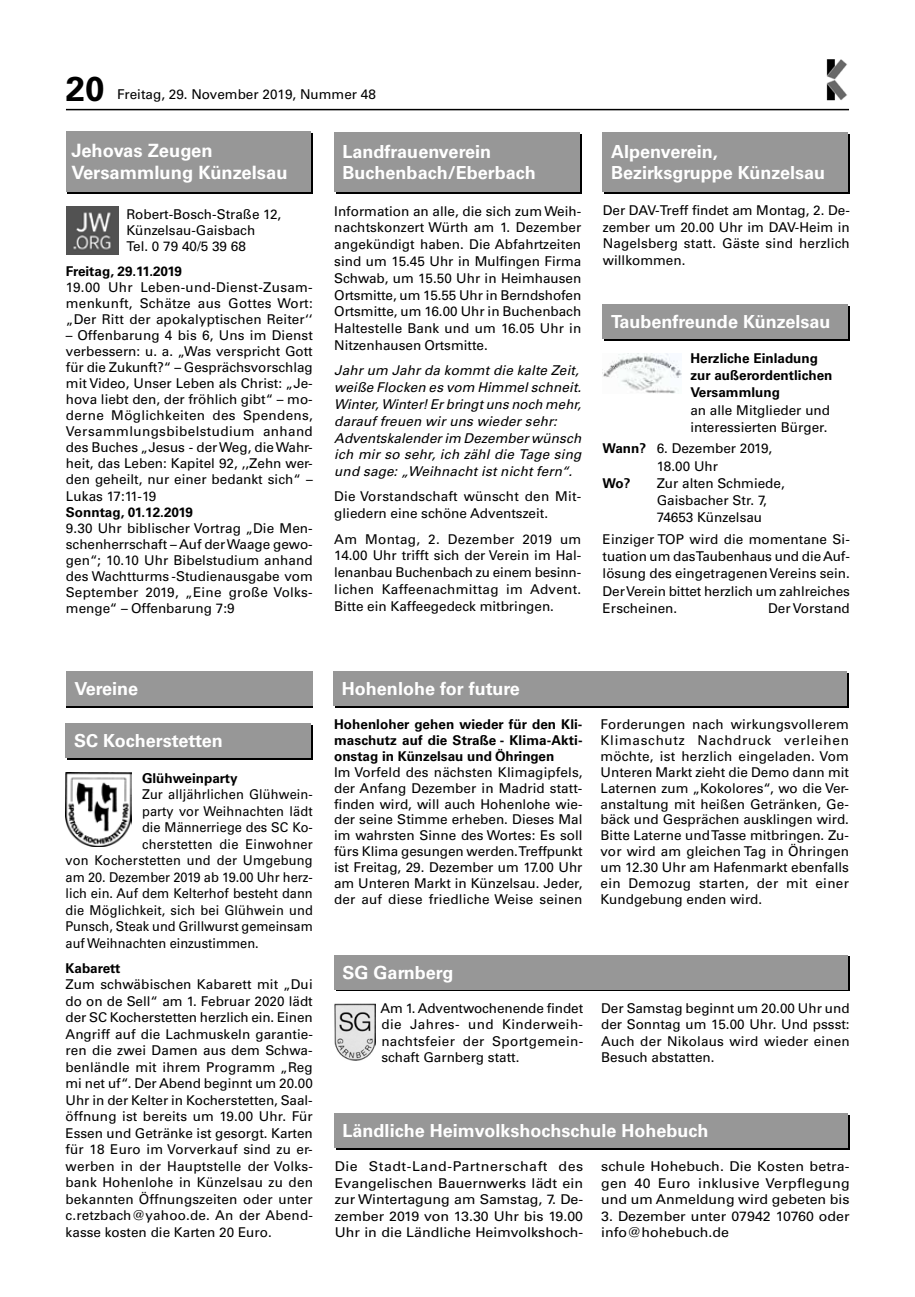
<style>
.page{position:relative;width:915px;height:1297px;background:#fff}
.page>*{position:absolute;margin:0;border:0;box-sizing:border-box;transform-origin:0 0}
.t1{font:700 34.5px "Univers LT Pro 65";color:#000}
.t2{font:700 18.3px/21.5px "Univers LT Pro 65";color:#fff}
.t3{font:700 18px/21px "Univers LT Pro 65";color:#fff}
.t4{font:13.5px/16.5px "Univers LT Pro 55 Roman";color:#000;text-align:justify}
.t5{font:13.5px/16.5px "Univers LT Pro 55 Roman";color:#000;text-align:justify;scale:1.05 1}
.t6{font:13.5px "Univers LT Pro 55 Roman";color:#000;scale:.95 1}
.t7{font:italic 13.5px/16.8px "Univers LT Pro 55";letter-spacing:.005em;color:#000}
.t8{font:700 13.5px/15.9px "Univers LT Pro 65";color:#000;text-align:justify}
.t9{font:13.5px "Univers LT Pro 55 Roman";letter-spacing:.02em;color:#000;scale:.95 1}
.s1{font-family:"Univers LT Pro 65";font-weight:700}
</style>
<div class="page">
<hr style="left:66px;top:109px;width:782px;height:1px;background:#000">
<img style="left:826px;top:60px;width:21px;height:40px">
<div style="left:67px;top:133px;width:246px;height:61px;background:linear-gradient(to bottom,#000,#000)"></div>
<div style="left:66px;top:132px;width:244px;height:60px;background:#979797"></div>
<img style="left:66px;top:206px;width:52px;height:48px">
<div style="left:67px;top:673px;width:246px;height:34px;background:#979797"></div>
<div style="left:66px;top:671px;width:246px;height:34px;background:#979797"></div>
<div style="left:335px;top:673px;width:513px;height:34px;background:#979797"></div>
<div style="left:333px;top:671px;width:513px;height:34px;background:#979797"></div>
<div style="left:336px;top:957px;width:513px;height:34px;background:#979797"></div>
<div style="left:334px;top:955px;width:513px;height:34px;background:#979797"></div>
<img style="left:334px;top:1004px;width:42px;height:56px">
<div style="left:336px;top:134px;width:245px;height:60px;background:linear-gradient(to right,#000,#000)"></div>
<div style="left:334px;top:132px;width:245px;height:60px;background:#979797"></div>
<div style="left:67px;top:726px;width:246px;height:34px;background:#000"></div>
<div style="left:65px;top:724px;width:246px;height:34px;background:#979797"></div>
<img style="left:65px;top:773px;width:66px;height:73px">
<div style="left:604px;top:134px;width:245px;height:59px;background:#979797"></div>
<div style="left:602px;top:132px;width:245px;height:59px;background:#979797"></div>
<div style="left:604px;top:306px;width:245px;height:34px;background:#979797"></div>
<div style="left:602px;top:304px;width:245px;height:34px;background:#979797"></div>
<img style="left:602px;top:354px;width:79px;height:40px">
<div style="left:336px;top:1115px;width:513px;height:34px;background:#979797"></div>
<div style="left:334px;top:1113px;width:513px;height:34px;background:#979797"></div>
<h1 class="t1" style="left:66px;top:68px;width:40px">20</h1>
<p class="t4" style="left:117px;top:86px;width:260px">Freitag, 29. November 2019, Nummer 48</p>
<h2 class="t2" style="left:71px;top:140px;width:217px">Jehovas Zeugen<br>Versammlung Künzelsau</h2>
<p class="t4" style="left:126px;top:206px;width:156px;line-height:16px;text-align:left">Robert-Bosch-Straße 12,<br>Künzelsau-Gaisbach<br>Tel. 0 79 40/5 39 68</p>
<p class="t8" style="left:66px;top:263px;width:118px">Freitag, 29.11.2019</p>
<p class="t4" style="left:66px;top:279px;width:248px;line-height:16px">19.00 Uhr Leben-und-Dienst-Zusam&shy;menkunft, Schätze aus Gottes Wort: „Der Ritt der apokalyptischen Reiter‘‘</p>
<p class="t4" style="left:66px;top:327px;width:248px;line-height:16px">– Offenbarung 4 bis 6, Uns im Dienst verbessern: u. a. „Was verspricht Gott für die Zukunft?“ – Gesprächsvorschlag mit Video, Unser Leben als Christ: „Je&shy;hova liebt den, der fröhlich gibt“ – mo&shy;derne Möglichkeiten des Spendens, Versammlungsbibelstudium anhand des Buches „Jesus - der Weg, die Wahr&shy;heit, das Leben: Kapitel 92, ,,Zehn wer&shy;den geheilt, nur einer bedankt sich“ – Lukas 17:11-19</p>
<p class="t8" style="left:66px;top:504px;width:129px">Sonntag, 01.12.2019</p>
<p class="t4" style="left:66px;top:520px;width:248px;line-height:16px">9.30 Uhr biblischer Vortrag „Die Men&shy;schenherrschaft – Auf der Waage gewo&shy;gen“; 10.10 Uhr Bibelstudium anhand des Wachtturms -Studienausgabe vom September 2019, „Eine große Volks&shy;menge“ – Offenbarung 7:9</p>
<h3 class="t3" style="left:342px;top:141px;width:195px">Landfrauenverein<br>Buchenbach/Eberbach</h3>
<p class="t4" style="left:334px;top:202px;width:248px">Information an alle, die sich zum Weih&shy;nachtskonzert Würth am 1. Dezember angekündigt haben. Die Abfahrtzeiten sind um 15.45 Uhr in Mulfingen Firma Schwab, um 15.50 Uhr in Heimhausen Ortsmitte, um 15.55 Uhr in Berndshofen Ortsmitte, um 16.00 Uhr in Buchenbach Haltestelle Bank und um 16.05 Uhr in Nitzenhausen Ortsmitte.</p>
<p class="t7" style="left:334px;top:362px;width:248px">Jahr um Jahr da kommt die kalte Zeit, weiße Flocken es vom Himmel schneit.<br>Winter, Winter! Er bringt uns noch mehr, darauf freuen wir uns wieder sehr:<br>Adventskalender im Dezember wünsch ich mir so sehr, ich zähl die Tage sing und sage: „Weihnacht ist nicht fern“.</p>
<p class="t4" style="left:334px;top:488px;width:248px">Die Vorstandschaft wünscht den Mit&shy;gliedern eine schöne Adventszeit.</p>
<p class="t4" style="left:334px;top:530px;width:248px">Am Montag, 2. Dezember 2019 um 14.00 Uhr trifft sich der Verein im Hal&shy;lenanbau Buchenbach zu einem besinn&shy;lichen Kaffeenachmittag im Advent.<br>Bitte ein Kaffeegedeck mitbringen.</p>
<h3 class="t3" style="left:611px;top:141px;width:215px">Alpenverein,<br>Bezirksgruppe Künzelsau</h3>
<p class="t4" style="left:602px;top:202px;width:248px">Der DAV-Treff findet am Montag, 2. De&shy;zember um 20.00 Uhr im DAV-Heim in Nagelsberg statt. Gäste sind herzlich willkommen.</p>
<h3 class="t3" style="left:611px;top:311px;width:221px">Taubenfreunde Künzelsau</h3>
<p class="t8" style="left:690px;top:349px;width:143px;line-height:17.2px;text-align:left">Herzliche Einladung zur außerordentlichen<br>Versammlung</p>
<p class="t4" style="left:690px;top:401px;width:141px;line-height:17.2px">an alle Mitglieder und interessierten Bürger.</p>
<p class="t4" style="left:602px;top:440px;width:171px;line-height:17.2px;text-align:center"><span class="s1">Wann?</span> 6. Dezember 2019,<br>18.00 Uhr</p>
<p class="t8" style="left:602px;top:475px;width:29px">Wo?</p>
<p class="t4" style="left:656px;top:474px;width:130px;line-height:17.2px;text-align:left">Zur alten Schmiede,<br>Gaisbacher Str. 7,<br>74653 Künzelsau</p>
<p class="t4" style="left:602px;top:530px;width:249px;line-height:17.2px">Einziger TOP wird die momentane Si&shy;tuation um das Taubenhaus und die Auf&shy;lösung des eingetragenen Vereins sein.<br>Der Verein bittet herzlich um zahlreiches Erscheinen.</p>
<p class="t4" style="left:767px;top:600px;width:83px">Der Vorstand</p>
<h3 class="t3" style="left:74px;top:678px;width:65px">Vereine</h3>
<h3 class="t3" style="left:342px;top:678px;width:179px">Hohenlohe for future</h3>
<p class="t8" style="left:334px;top:716px;width:250px">Hohenloher gehen wieder für den Kli&shy;maschutz auf die Straße - Klima-Akti&shy;onstag in Künzelsau und Öhringen</p>
<p class="t4" style="left:334px;top:764px;width:250px;line-height:15.9px">Im Vorfeld des nächsten Klimagipfels, der Anfang Dezember in Madrid statt&shy;finden wird, will auch Hohenlohe wie&shy;der seine Stimme erheben. Dieses Mal im wahrsten Sinne des Wortes: Es soll fürs Klima gesungen werden. Treffpunkt ist Freitag, 29. Dezember um 17.00 Uhr am Unteren Markt in Künzelsau. Jeder, der auf diese friedliche Weise seinen</p>
<p class="t4" style="left:600px;top:716px;width:250px;line-height:15.9px">Forderungen nach wirkungsvollerem Klimaschutz Nachdruck verleihen möchte, ist herzlich eingeladen. Vom Unteren Markt zieht die Demo dann mit Laternen zum „Kokolores“, wo die Ver&shy;anstaltung mit heißen Getränken, Ge&shy;bäck und Gesprächen ausklingen wird.<br>Bitte Laterne und Tasse mitbringen. Zu&shy;vor wird am gleichen Tag in Öhringen um 12.30 Uhr am Hafenmarkt ebenfalls ein Demozug starten, der mit einer Kundgebung enden wird.</p>
<h3 class="t3" style="left:74px;top:730px;width:150px">SC Kocherstetten</h3>
<p class="t8" style="left:142px;top:770px;width:97px">Glühweinparty</p>
<p class="t6" style="left:142px;top:786px;width:181px">Zur alljährlichen Glühwein-</p>
<p class="t6" style="left:142px;top:803px;width:181px">party vor Weihnachten lädt</p>
<p class="t6" style="left:142px;top:819px;width:181px">die Männerriege des SC Ko-</p>
<p class="t9" style="left:142px;top:836px;width:181px">cherstetten die Einwohner</p>
<p class="t6" style="left:65px;top:852px;width:261px">von Kocherstetten und der Umgebung</p>
<p class="t6" style="left:65px;top:869px;width:262px">am 20. Dezember 2019 ab 19.00 Uhr herz-</p>
<p class="t6" style="left:65px;top:885px;width:262px">lich ein. Auf dem Kelterhof besteht dann</p>
<p class="t6" style="left:65px;top:902px;width:262px">die Möglichkeit, sich bei Glühwein und</p>
<p class="t6" style="left:65px;top:918px;width:262px">Punsch, Steak und Grillwurst gemeinsam</p>
<p class="t6" style="left:65px;top:935px;width:205px">auf Weihnachten einzustimmen.</p>
<p class="t8" style="left:65px;top:960px;width:56px">Kabarett</p>
<p class="t4" style="left:65px;top:976px;width:249px">Zum schwäbischen Kabarett mit „Dui do on de Sell“ am 1. Februar 2020 lädt der SC Kocherstetten herzlich ein. Einen Angriff auf die Lachmuskeln garantie&shy;ren die zwei Damen aus dem Schwa&shy;benländle mit ihrem Programm „Reg mi net uf“. Der Abend beginnt um 20.00<br>Uhr in der Kelter in Kocherstetten, Saal&shy;öffnung ist bereits um 19.00 Uhr. Für Essen und Getränke ist gesorgt. Karten für 18 Euro im Vorverkauf sind zu er&shy;werben in der Hauptstelle der Volks&shy;bank Hohenlohe in Künzelsau zu den bekannten Öffnungszeiten oder unter c.retzbach@yahoo.de. An der Abend&shy;kasse kosten die Karten 20 Euro.</p>
<h3 class="t3" style="left:342px;top:962px;width:112px">SG Garnberg</h3>
<p class="t4" style="left:380px;top:1000px;width:204px">Am 1. Adventwochenende findet die Jahres- und Kinderweih&shy;nachtsfeier der Sportgemein&shy;schaft Garnberg statt.</p>
<p class="t4" style="left:601px;top:1000px;width:250px">Der Samstag beginnt um 20.00 Uhr und der Sonntag um 15.00 Uhr. Und pssst:<br>Auch der Nikolaus wird wieder einen Besuch abstatten.</p>
<h3 class="t3" style="left:342px;top:1120px;width:367px">Ländliche Heimvolkshochschule Hohebuch</h3>
<p class="t5" style="left:334px;top:1158px;width:238px">Die Stadt-Land-Partnerschaft des Evangelischen Bauernwerks lädt ein zur Wintertagung am Samstag, 7. De&shy;zember 2019 von 13.30 Uhr bis 19.00<br>Uhr in die Ländliche Heimvolkshoch-</p>
<p class="t5" style="left:601px;top:1158px;width:238px">schule Hohebuch. Die Kosten betra&shy;gen 40 Euro inklusive Verpflegung und um Anmeldung wird gebeten bis</p>
<p class="t5" style="left:601px;top:1207px;width:238px">3. Dezember unter 07942 10760 oder info@hohebuch.de</p>
</div>
